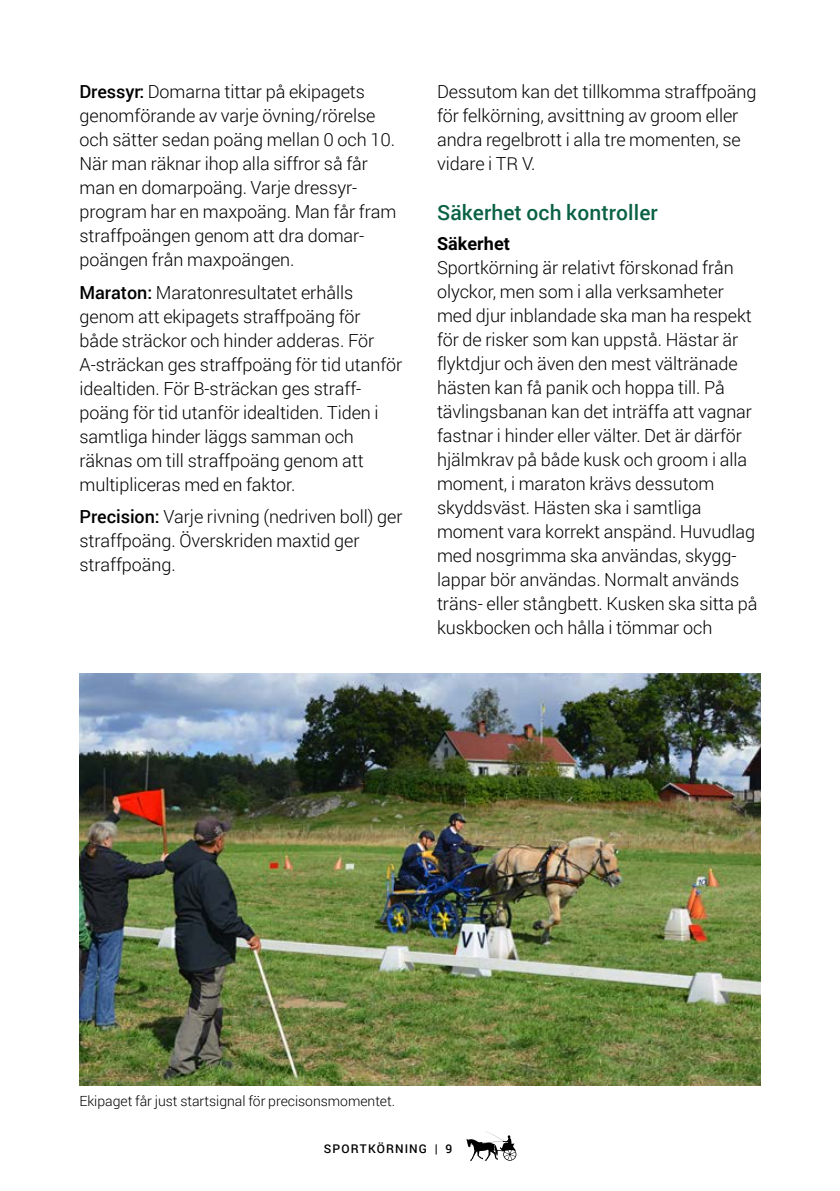
<style>
.page{position:relative;width:840px;height:1191px;background:#fff}
.page>*{position:absolute;margin:0;border:0;box-sizing:border-box;transform-origin:0 0}
.t1{font:500 21px "Roboto";letter-spacing:.005em;color:#0a6145}
.t2{font:300 18px/24px "Roboto";letter-spacing:-.005em;color:#000}
.t3{font:700 18px "Roboto";letter-spacing:.005em;color:#000}
.t4{font:300 14px "Roboto";letter-spacing:-.005em;color:#000}
.t5{font:500 12px "Roboto";letter-spacing:.095em;color:#000}
.s1{font-weight:500}
</style>
<div class="page">
<svg style="left:466px;top:1131px;width:50px;height:29px"></svg>
<img style="left:79px;top:674px;width:681px;height:411px">
<p class="t2" style="left:79px;top:79px;width:318px"><span class="s1">Dressyr:</span> Domarna tittar på ekipagets genomförande av varje övning/rörelse och sätter sedan poäng mellan 0 och 10.<br>När man räknar ihop alla siffror så får man en domarpoäng. Varje dressyr&shy;program har en maxpoäng. Man får fram straffpoängen genom att dra domar&shy;poängen från maxpoängen.</p>
<p class="t2" style="left:79px;top:280px;width:324px"><span class="s1">Maraton:</span> Maratonresultatet erhålls genom att ekipagets straffpoäng för både sträckor och hinder adderas. För A-sträckan ges straffpoäng för tid utanför idealtiden. För B-sträckan ges straff&shy;poäng för tid utanför idealtiden. Tiden i samtliga hinder läggs samman och räknas om till straffpoäng genom att multipliceras med en faktor.</p>
<p class="t2" style="left:79px;top:504px;width:324px"><span class="s1">Precision:</span> Varje rivning (nedriven boll) ger straffpoäng. Överskriden maxtid ger straffpoäng.</p>
<p class="t2" style="left:437px;top:79px;width:321px">Dessutom kan det tillkomma straffpoäng för felkörning, avsittning av groom eller andra regelbrott i alla tre momenten, se vidare i TR V.</p>
<p class="t1" style="left:437px;top:198px;width:222px">Säkerhet och kontroller</p>
<p class="t3" style="left:437px;top:231px;width:74px">Säkerhet</p>
<p class="t2" style="left:437px;top:255px;width:322px">Sportkörning är relativt förskonad från olyckor, men som i alla verksamheter med djur inblandade ska man ha respekt för de risker som kan uppstå. Hästar är flyktdjur och även den mest vältränade hästen kan få panik och hoppa till. På tävlingsbanan kan det inträffa att vagnar fastnar i hinder eller välter. Det är därför hjälmkrav på både kusk och groom i alla moment, i maraton krävs dessutom skyddsväst. Hästen ska i samtliga moment vara korrekt anspänd. Huvudlag med nosgrimma ska användas, skygg&shy;lappar bör användas. Normalt används träns- eller stångbett. Kusken ska sitta på kuskbocken och hålla i tömmar och</p>
<p class="t4" style="left:79px;top:1091px;width:317px">Ekipaget får just startsignal för precisonsmomentet.</p>
<p class="t5" style="left:323px;top:1139px;width:130px">SPORTKÖRNING | 9</p>
</div>
